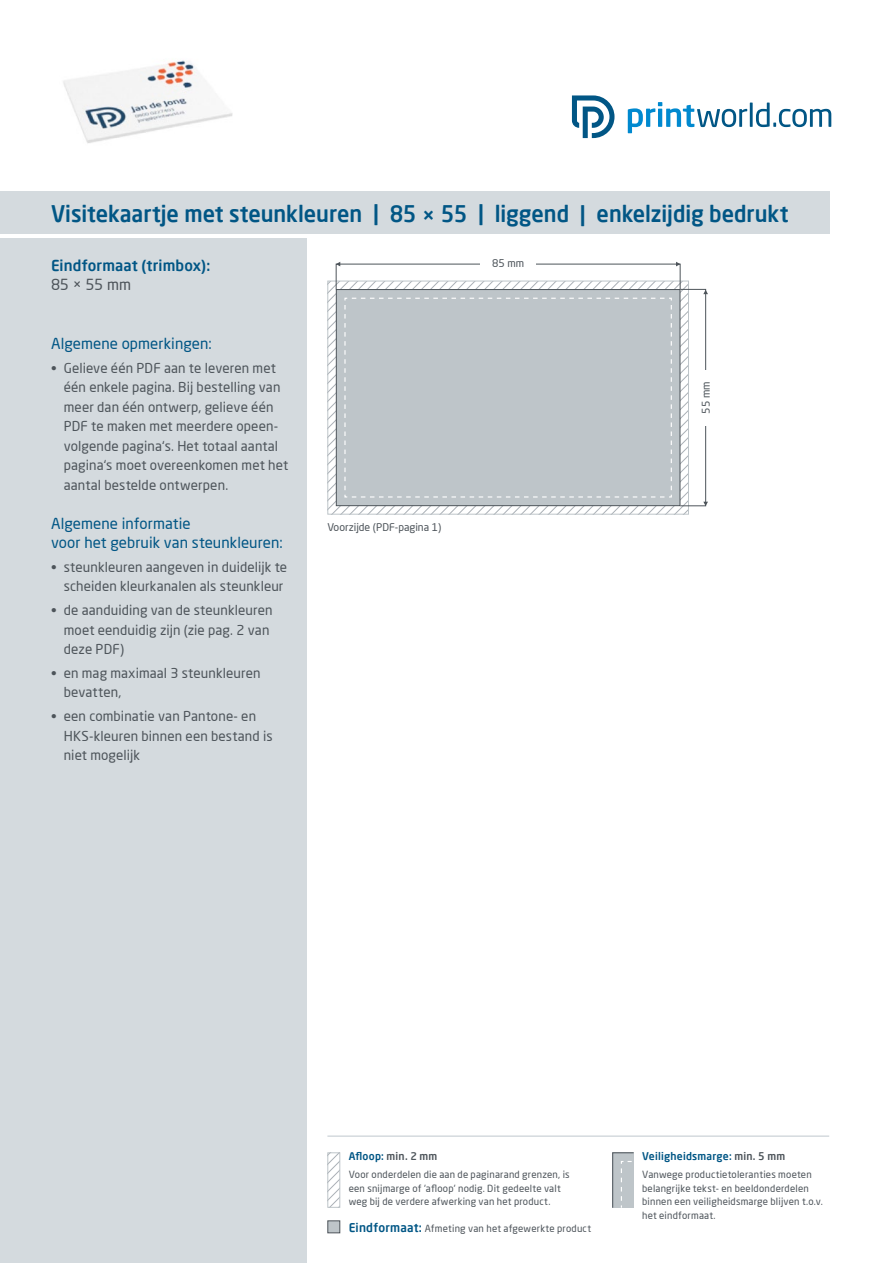
<style>
.page{position:relative;width:893px;height:1263px;background:#fff}
.page>*{position:absolute;margin:0;border:0;box-sizing:border-box;transform-origin:0 0}
.t1{font:500 22.5px "Neo Sans Pro";color:#015685;scale:.96 1}
.t2{font:15px/19.5px "Neo Sans Pro";letter-spacing:.005em;color:#015685}
.t3{font:500 15px "Neo Sans Pro";letter-spacing:.01em;color:#015685}
.t4{font:15px "Neo Sans Pro";color:#4d545a}
.t5{font:13.5px/19.5px "Neo Sans Pro";letter-spacing:.01em;color:#4d545a}
.t6{font:500 10.5px "Neo Sans Pro";letter-spacing:.02em;color:#015685}
.t7{font:10.5px "Neo Sans Pro";color:#4d545a}
.t8{font:9.75px/13.5px "Neo Sans Pro";letter-spacing:.02em;color:#4d545a}
.s1{color:#4d545a}
.s2{font-weight:500;font-size:12px;color:#015685}
</style>
<div class="page">
<div style="left:0;top:238px;width:306px;height:1025px;background:#d4dade"></div>
<div style="left:0;top:191px;width:829px;height:43px;background:#d4dade"></div>
<svg style="left:628px;top:102px;width:203px;height:31px"></svg>
<svg style="left:572px;top:96px;width:42px;height:42px"></svg>
<hr style="left:327px;top:1135px;width:502px;height:2px;background:#d4dade">
<svg style="left:329px;top:1154px;width:9px;height:52px"></svg>
<div style="left:327px;top:1152px;width:13px;height:56px;border:1px solid #bec5c9"></div>
<div style="left:327px;top:1220px;width:13px;height:13px;background:#bec5c9;border:1px solid #4d545a"></div>
<svg style="left:612px;top:1152px;width:22px;height:56px"></svg>
<div style="left:680px;top:289px;width:26px;height:217px;border:1px solid #4d545a"></div>
<svg style="left:336px;top:262px;width:4px;height:4px"></svg>
<svg style="left:676px;top:262px;width:4px;height:4px"></svg>
<svg style="left:703px;top:290px;width:5px;height:4px"></svg>
<svg style="left:703px;top:502px;width:5px;height:4px"></svg>
<div style="left:702px;top:370px;width:8px;height:55px;background:#fff"></div>
<svg style="left:328px;top:281px;width:360px;height:234px"></svg>
<div style="left:344px;top:297px;width:328px;height:201px;background:#bec5c9"></div>
<img style="left:63px;top:60px;width:170px;height:83px">
<h1 class="t1" style="left:51px;top:200px;width:770px">Visitekaartje met steunkleuren | 85 × 55 | liggend | enkelzijdig bedrukt</h1>
<p class="t3" style="left:51px;top:256px;width:161px">Eindformaat (trimbox):</p>
<p class="t4" style="left:51px;top:276px;width:82px">85 × 55 mm</p>
<p class="t7" style="left:492px;top:257px;width:34px">85 mm</p>
<p class="t2" style="left:51px;top:333px;width:162px">Algemene opmerkingen:</p>
<p class="t5" style="left:64px;top:358px;width:226px;text-indent:-13px">• Gelieve één PDF aan te leveren met één enkele pagina. Bij bestelling van meer dan één ontwerp, gelieve één PDF te maken met meerdere opeen&shy;volgende pagina‘s. Het totaal aantal pagina‘s moet overeenkomen met het aantal bestelde ontwerpen.</p>
<p class="t2" style="left:51px;top:513px;width:233px">Algemene informatie<br>voor het gebruik van steunkleuren:</p>
<p class="t5" style="left:51px;top:557px;width:238px;text-align:right">• steunkleuren aangeven in duidelijk te scheiden kleurkanalen als steunkleur</p>
<p class="t5" style="left:64px;top:600px;width:210px;text-indent:-13px">• de aanduiding van de steunkleuren moet eenduidig zijn (zie pag. 2 van deze PDF)</p>
<p class="t5" style="left:64px;top:663px;width:198px;text-indent:-13px">• en mag maximaal 3 steunkleuren bevatten,</p>
<p class="t5" style="left:64px;top:706px;width:210px;text-indent:-13px">• een combinatie van Pantone- en<br>HKS-kleuren binnen een bestand is niet mogelijk</p>
<p class="t7" style="left:327px;top:521px;width:115px">Voorzijde (PDF-pagina 1)</p>
<p class="t7" style="left:699px;top:414px;width:34px;rotate:-90deg">55 mm</p>
<p class="t6" style="left:349px;top:1150px;width:90px">Afloop: <span class="s1">min. 2 mm</span></p>
<p class="t8" style="left:349px;top:1168px;width:223px">Voor onderdelen die aan de paginarand grenzen, is een snijmarge of 'afloop' nodig. Dit gedeelte valt weg bij de verdere afwerking van het product.</p>
<p class="t8" style="left:349px;top:1221px;width:244px"><span class="s2">Eindformaat:</span> Afmeting van het afgewerkte product</p>
<p class="t6" style="left:642px;top:1150px;width:145px">Veiligheidsmarge: <span class="s1">min. 5 mm</span></p>
<p class="t8" style="left:642px;top:1168px;width:182px">Vanwege productietoleranties moeten belangrijke tekst- en beeldonderdelen binnen een veiligheidsmarge blijven t.o.v. het eindformaat.</p>
</div>
